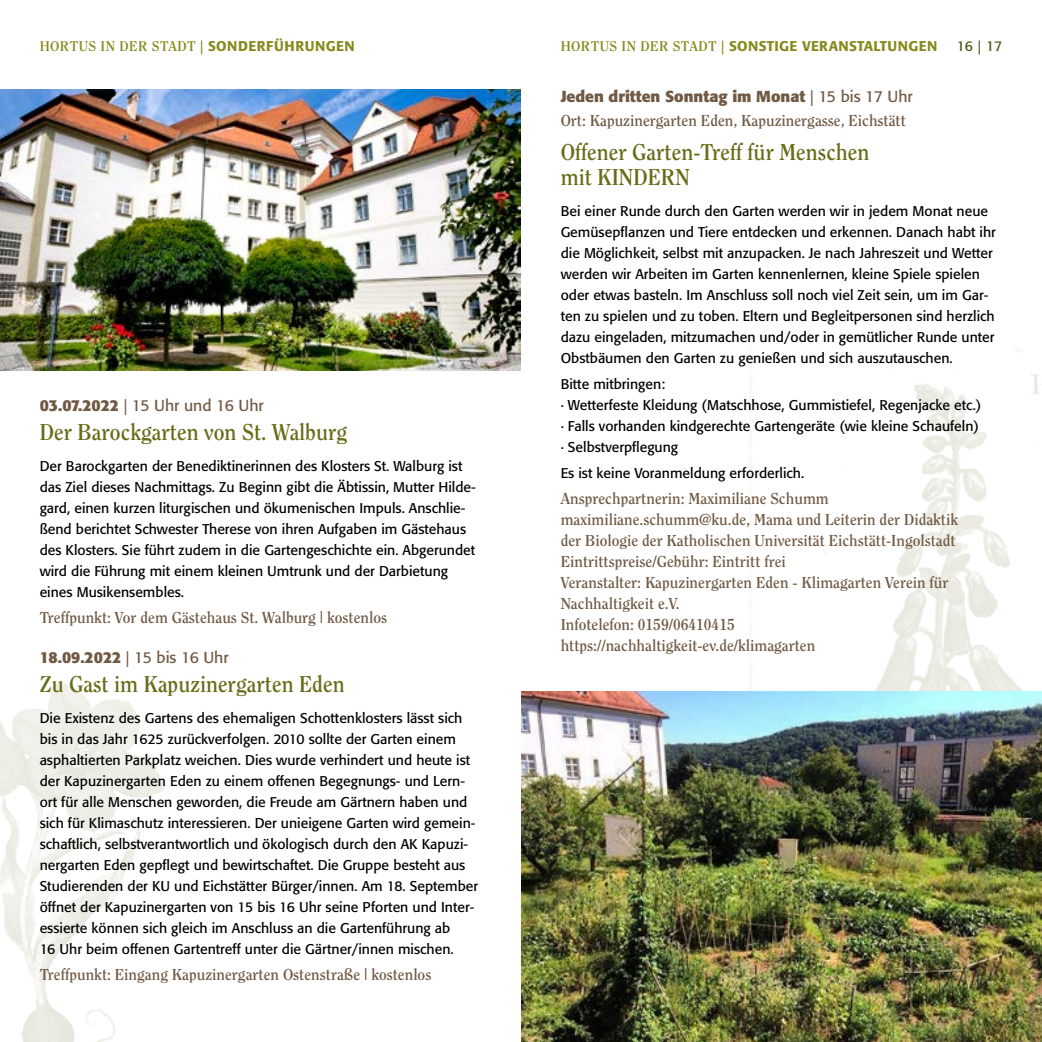
<style>
.page{position:relative;width:1042px;height:1042px;background:#fff}
.page>*{position:absolute;margin:0;border:0;box-sizing:border-box;transform-origin:0 0}
.t1{font:700 22.75px/24.5px "Clearface";color:#686c18;scale:.95 1}
.t2{font:700 15.75px/21px "Clearface";color:#715a44}
.t3{font:15.75px "Formata";color:#715a44}
.t4{font:700 15.75px "Formata";color:#715a44}
.t5{font:14px/21px "Formata";color:#000}
.t6{font:500 14px "Formata";letter-spacing:.03em;color:#86891b}
.t7{font:700 14px "Clearface";letter-spacing:.03em;color:#86891b}
.t8{font:14px "Formata";color:#4e5312}
.s1{font-family:"Formata";font-weight:400}
.s2{font-family:"Formata";font-weight:500}
.s3{font-family:"Clearface";font-weight:700}
.s4{font-weight:400}
.s5{font-weight:700}
</style>
<div class="page">
<img style="left:0;top:682px;width:165px;height:360px">
<img style="left:749px;top:349px;width:293px;height:343px">
<img style="left:0;top:89px;width:521px;height:281px">
<img style="left:521px;top:692px;width:521px;height:350px">
<p class="t7" style="left:40px;top:38px;width:316px">HORTUS IN DER STADT <span class="s1">|</span> <span class="s2">SONDERFÜHRUNGEN</span></p>
<p class="t6" style="left:561px;top:37px;width:378px"><span class="s3">HORTUS IN DER STADT</span> <span class="s4">|</span> SONSTIGE VERANSTALTUNGEN</p>
<p class="t8" style="left:957px;top:37px;width:47px">16 | 17</p>
<p class="t3" style="left:40px;top:395px;width:226px"><span class="s5">03.07.2022</span> | 15 Uhr und 16 Uhr</p>
<h1 class="t1" style="left:40px;top:419px;width:325px">Der Barockgarten von St. Walburg</h1>
<p class="t5" style="left:40px;top:455px;width:438px">Der Barockgarten der Benediktinerinnen des Klosters St. Walburg ist das Ziel dieses Nachmittags. Zu Beginn gibt die Äbtissin, Mutter Hilde&shy;gard, einen kurzen liturgischen und ökumenischen Impuls. Anschlie&shy;ßend berichtet Schwester Therese von ihren Aufgaben im Gästehaus des Klosters. Sie führt zudem in die Gartengeschichte ein. Abgerundet wird die Führung mit einem kleinen Umtrunk und der Darbietung eines Musikensembles.</p>
<p class="t2" style="left:40px;top:607px;width:349px">Treffpunkt: Vor dem Gästehaus St. Walburg | kostenlos</p>
<p class="t3" style="left:40px;top:648px;width:190px"><span class="s5">18.09.2022</span> | 15 bis 16 Uhr</p>
<h1 class="t1" style="left:40px;top:672px;width:323px">Zu Gast im Kapuzinergarten Eden</h1>
<p class="t5" style="left:40px;top:708px;width:440px">Die Existenz des Gartens des ehemaligen Schottenklosters lässt sich bis in das Jahr 1625 zurückverfolgen. 2010 sollte der Garten einem asphaltierten Parkplatz weichen. Dies wurde verhindert und heute ist der Kapuzinergarten Eden zu einem offenen Begegnungs- und Lern&shy;ort für alle Menschen geworden, die Freude am Gärtnern haben und sich für Klimaschutz interessieren. Der unieigene Garten wird gemein&shy;schaftlich, selbstverantwortlich und ökologisch durch den AK Kapuzi&shy;nergarten Eden gepflegt und bewirtschaftet. Die Gruppe besteht aus Studierenden der KU und Eichstätter Bürger/innen. Am 18. September öffnet der Kapuzinergarten von 15 bis 16 Uhr seine Pforten und Inter&shy;essierte können sich gleich im Anschluss an die Gartenführung ab<br>16 Uhr beim offenen Gartentreff unter die Gärtner/innen mischen.</p>
<p class="t2" style="left:40px;top:964px;width:393px">Treffpunkt: Eingang Kapuzinergarten Ostenstraße | kostenlos</p>
<p class="t4" style="left:561px;top:86px;width:354px">Jeden dritten Sonntag im Monat <span class="s4">| 15 bis 17 Uhr</span></p>
<p class="t2" style="left:561px;top:110px;width:347px">Ort: Kapuzinergarten Eden, Kapuzinergasse, Eichstätt</p>
<h1 class="t1" style="left:561px;top:140px;width:327px">Offener Garten-Treff für Menschen mit KINDERN</h1>
<p class="t5" style="left:561px;top:200px;width:437px">Bei einer Runde durch den Garten werden wir in jedem Monat neue Gemüsepflanzen und Tiere entdecken und erkennen. Danach habt ihr die Möglichkeit, selbst mit anzupacken. Je nach Jahreszeit und Wetter werden wir Arbeiten im Garten kennenlernen, kleine Spiele spielen oder etwas basteln. Im Anschluss soll noch viel Zeit sein, um im Gar&shy;ten zu spielen und zu toben. Eltern und Begleitpersonen sind herzlich dazu eingeladen, mitzumachen und/oder in gemütlicher Runde unter Obstbäumen den Garten zu genießen und sich auszutauschen.</p>
<p class="t5" style="left:561px;top:373px;width:422px">Bitte mitbringen:<br>· Wetterfeste Kleidung (Matschhose, Gummistiefel, Regenjacke etc.) · Falls vorhanden kindgerechte Gartengeräte (wie kleine Schaufeln) · Selbstverpflegung</p>
<p class="t5" style="left:561px;top:462px;width:245px">Es ist keine Voranmeldung erforderlich.</p>
<p class="t2" style="left:561px;top:487px;width:399px">Ansprechpartnerin: Maximiliane Schumm maximiliane.schumm@ku.de, Mama und Leiterin der Didaktik der Biologie der Katholischen Universität Eichstätt-Ingolstadt Eintrittspreise/Gebühr: Eintritt frei<br>Veranstalter: Kapuzinergarten Eden - Klimagarten Verein für Nachhaltigkeit e.V.<br>Infotelefon: 0159/06410415 https://nachhaltigkeit-ev.de/klimagarten</p>
</div>
